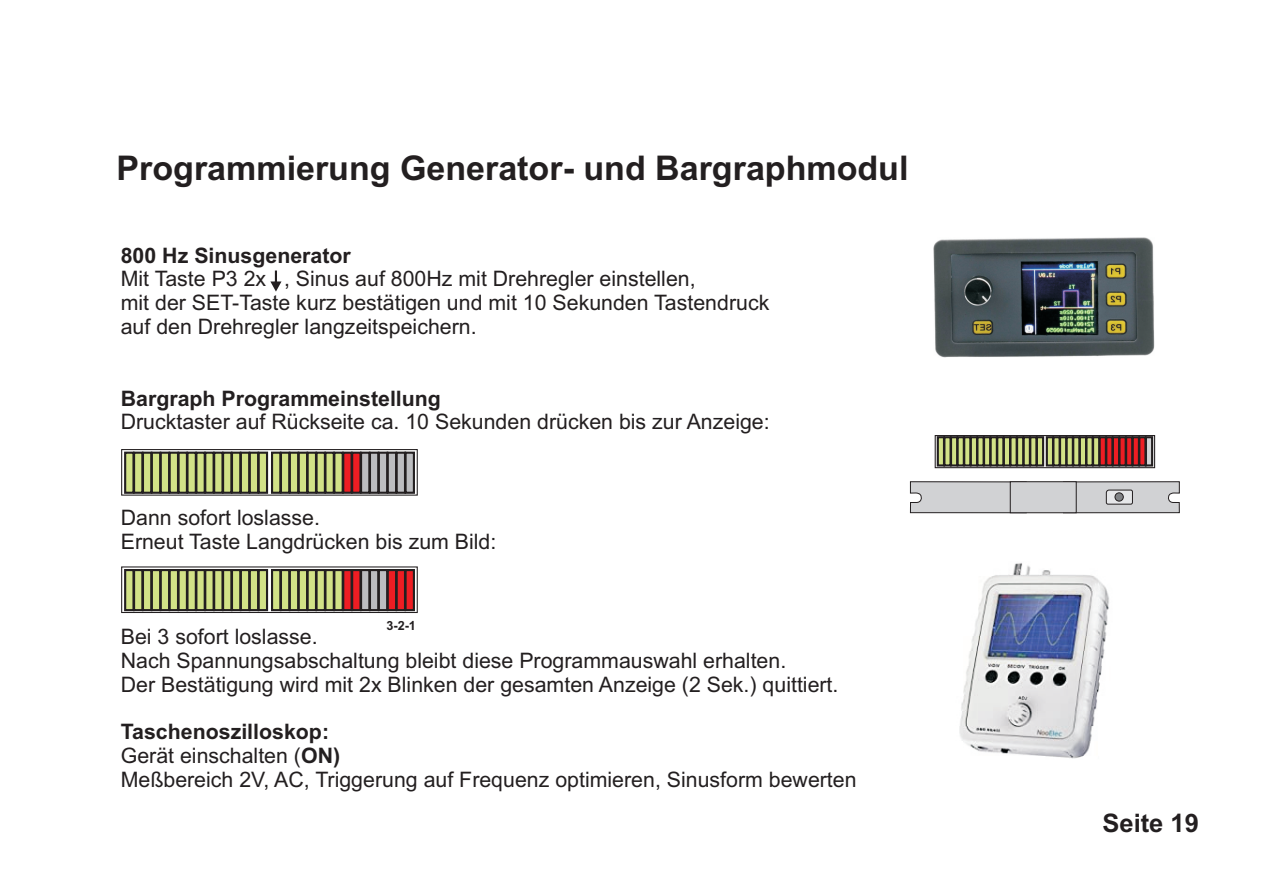
<style>
.page{position:relative;width:1263px;height:893px;background:#fff}
.page>*{position:absolute;margin:0;border:0;box-sizing:border-box;transform-origin:0 0}
.t1{font:700 34.05px "Arial";color:#231f20}
.t2{font:700 25.5px "Arial";color:#231f20}
.t3{font:21.3px/23.9px "Arial";color:#231f20}
.t4{font:700 21.3px "Arial";color:#231f20}
.t5{font:700 12.6px "Arial";color:#231f20}
.s1{font-weight:700}
</style>
<div class="page">
<img style="left:975px;top:563px;width:134px;height:60px">
<svg style="left:959px;top:623px;width:149px;height:136px"></svg>
<img style="left:934px;top:238px;width:221px;height:119px">
<img style="left:991px;top:262px;width:75px;height:72px">
<svg style="left:270px;top:271px;width:11px;height:21px"></svg>
<svg style="left:124px;top:451px;width:291px;height:43px;background:#8e8c65"></svg>
<div style="left:121px;top:449px;width:297px;height:47px;border:1px solid #231f20"></div>
<svg style="left:124px;top:569px;width:291px;height:42px;background:#908159"></svg>
<div style="left:121px;top:566px;width:297px;height:47px;border:1px solid #231f20"></div>
<svg style="left:937px;top:437px;width:216px;height:29px;background:#85714e"></svg>
<div style="left:935px;top:435px;width:220px;height:33px;border:1px solid #231f20"></div>
<svg style="left:909px;top:481px;width:271px;height:33px;background:#c4c4c6"></svg>
<div style="left:1115px;top:493px;width:8px;height:8px;background:#808285;border:1px solid #231f20;border-radius:50%"></div>
<h1 class="t1" style="left:117px;top:155px;width:793px">Programmierung Generator- und Bargraphmodul</h1>
<p class="t4" style="left:121px;top:247px;width:232px">800 Hz Sinusgenerator</p>
<p class="t3" style="left:121px;top:269px;width:650px">Mit Taste P3 2x , Sinus auf 800Hz mit Drehregler einstellen,<br>mit der SET-Taste kurz bestätigen und mit 10 Sekunden Tastendruck auf den Drehregler langzeitspeichern.</p>
<p class="t4" style="left:121px;top:390px;width:322px">Bargraph Programmeinstellung</p>
<p class="t3" style="left:121px;top:412px;width:650px">Drucktaster auf Rückseite ca. 10 Sekunden drücken bis zur Anzeige:</p>
<p class="t3" style="left:121px;top:507px;width:377px">Dann sofort loslasse.<br>Erneut Taste Langdrücken bis zum Bild:</p>
<p class="t5" style="left:386px;top:620px;width:31px">3-2-1</p>
<p class="t3" style="left:121px;top:627px;width:719px">Bei 3 sofort loslasse.<br>Nach Spannungsabschaltung bleibt diese Programmauswahl erhalten.<br>Der Bestätigung wird mit 2x Blinken der gesamten Anzeige (2 Sek.) quittiert.</p>
<p class="t3" style="left:121px;top:722px;width:737px"><span class="s1">Taschenoszilloskop:<br></span>Gerät einschalten (<span class="s1">ON)<br></span>Meßbereich 2V, AC, Triggerung auf Frequenz optimieren, Sinusform bewerten</p>
<p class="t2" style="left:1102px;top:814px;width:98px">Seite 19</p>
</div>
